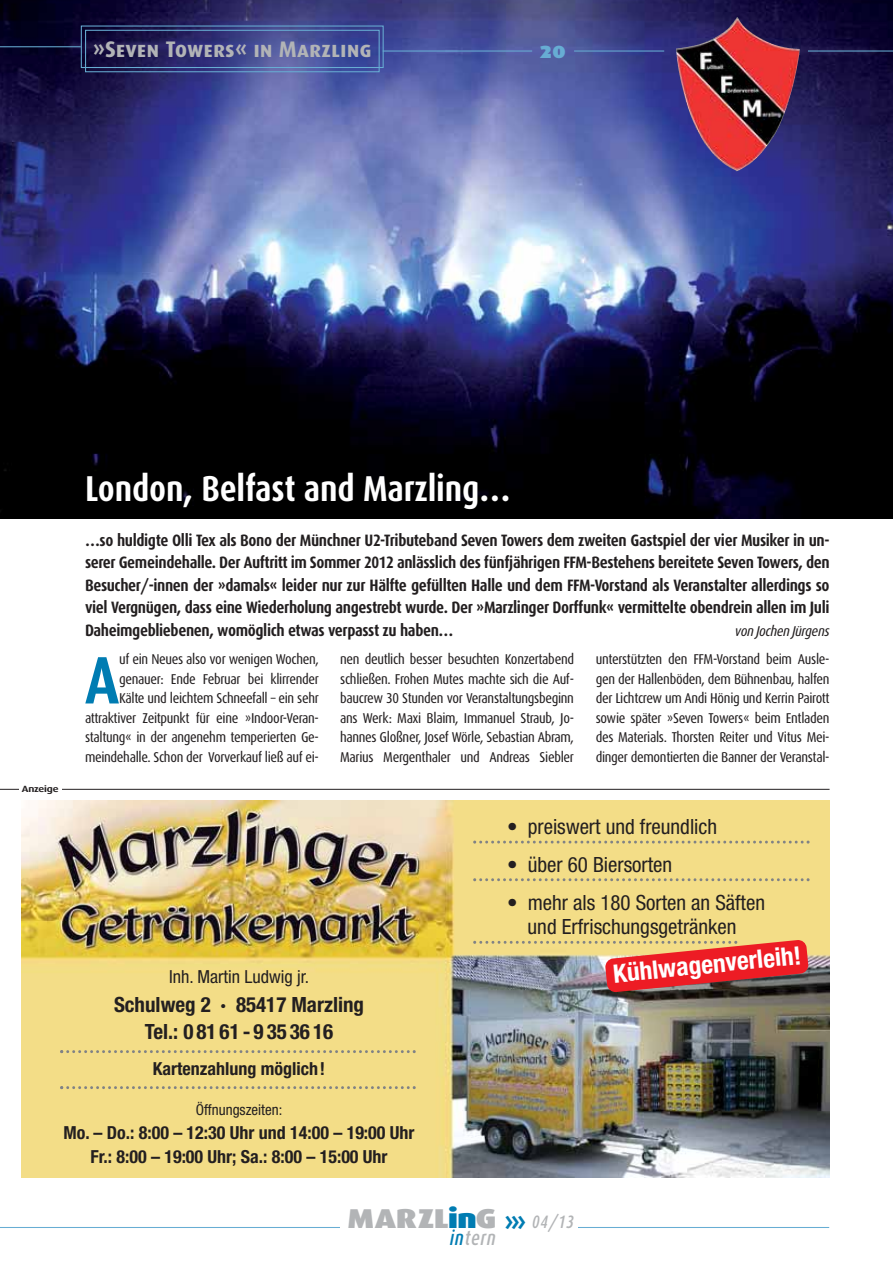
<style>
.page{position:relative;width:893px;height:1263px;background:#fff}
.page>*{position:absolute;margin:0;border:0;box-sizing:border-box;transform-origin:0 0}
.t1{font:700 67.2px "Dax Condensed";color:#007cb2}
.t2{font:700 36px "Dax Condensed";letter-spacing:-.005em;color:#fff}
.t3{font:900 27.3px "Dax Wide";letter-spacing:-.015em;color:#b2b4b6}
.t4{font:700 condensed 25.5px "Helvetica Neue";color:#fff}
.t5{font:22.5px "Dax Bold Caps";color:#b2b4b6}
.t6{font:22.5px "Dax Black Caps";color:#67add3}
.t7{font:condensed 21px/24.9px "Helvetica Neue";color:#231f20;text-align:center}
.t8{font:700 condensed 21px/27px "Helvetica Neue";color:#231f20;text-align:center}
.t9{font:italic 500 20.7px "Dax Condensed";letter-spacing:.045em;color:#b2b4b6;scale:.91 1}
.t10{font:700 condensed 18px/24px "Helvetica Neue";color:#231f20;text-align:center}
.t11{font:condensed 18px "Helvetica Neue";color:#231f20}
.t12{font:700 16.5px/22.5px "Dax Condensed";letter-spacing:-.025em;color:#231f20;text-align:justify}
.t13{font:condensed 15px "Helvetica Neue";color:#231f20}
.t14{font:14.25px/19.5px "Dax Condensed";letter-spacing:-.025em;color:#231f20;text-align:justify}
.t15{font:italic 14.25px "Dax Condensed";letter-spacing:-.025em;color:#231f20}
.t16{font:700 9px "Dax Wide";letter-spacing:-.02em;color:#231f20}
.s1{color:#007cb2}
.s2{font-weight:700;font-size:28.5px;color:#007cb2}
.s3{font-family:"Dax Condensed";font-weight:500;font-style:italic;font-size:18px}
</style>
<div class="page">
<img style="left:0;top:0;width:893px;height:518px">
<div style="left:81px;top:26px;width:303px;height:42px;border:1px solid #67add3"></div>
<hr style="left:0;top:46px;width:81px;height:1px;background:#67add3">
<div style="left:85px;top:30px;width:295px;height:42px;border:1px solid #67add3"></div>
<hr style="left:383px;top:50px;width:149px;height:2px;background:#67add3">
<hr style="left:808px;top:50px;width:85px;height:2px;background:#67add3">
<hr style="left:574px;top:50px;width:90px;height:2px;background:#67add3">
<img style="left:22px;top:801px;width:807px;height:377px">
<hr style="left:0;top:789px;width:830px;height:1px;background:#231f20">
<div style="left:19px;top:785px;width:42px;height:10px;background:#fff"></div>
<svg style="left:473px;top:840px;width:337px;height:3px"></svg>
<svg style="left:473px;top:878px;width:337px;height:3px"></svg>
<svg style="left:60px;top:1086px;width:356px;height:3px"></svg>
<svg style="left:60px;top:1050px;width:356px;height:3px"></svg>
<img style="left:473px;top:939px;width:336px;height:53px">
<hr style="left:0;top:1227px;width:829px;height:1px;background:#67add3">
<div style="left:340px;top:1221px;width:234px;height:18px;background:#fff"></div>
<div style="left:528px;top:1214px;width:50px;height:25px;background:#fff"></div>
<img style="left:737px;top:17px;width:43px;height:29px">
<h3 class="t5" style="left:93px;top:36px;width:281px">»Seven Towers« in Marzling</h3>
<h3 class="t6" style="left:540px;top:37px;width:28px">20</h3>
<h2 class="t2" style="left:85px;top:471px;width:427px">London, Belfast and Marzling…</h2>
<p class="t12" style="left:85px;top:529px;width:746px">…so huldigte Olli Tex als Bono der Münchner U2-Tributeband Seven Towers dem zweiten Gastspiel der vier Musiker in un&shy;serer Gemeindehalle. Der Auftritt im Sommer 2012 anlässlich des fünfjährigen FFM-Bestehens bereitete Seven Towers, den Besucher/-innen der »damals« leider nur zur Hälfte gefüllten Halle und dem FFM-Vorstand als Veranstalter allerdings so viel Vergnügen, dass eine Wiederholung angestrebt wurde. Der »Marzlinger Dorffunk« vermittelte obendrein allen im Juli Daheimgebliebenen, womöglich etwas verpasst zu haben…</p>
<p class="t15" style="left:735px;top:623px;width:96px">von Jochen Jürgens</p>
<p class="t16" style="left:22px;top:783px;width:38px">Anzeige</p>
<p class="t14" style="left:85px;top:650px;width:235px;text-align:right">uf ein Neues also vor wenigen Wochen, genauer: Ende Februar bei klirrender<br>Kälte und leichtem Schneefall – ein sehr attraktiver Zeitpunkt für eine »Indoor-Veran&shy;staltung« in der angenehm temperierten Ge&shy;meindehalle. Schon der Vorverkauf ließ auf ei-</p>
<p class="t14" style="left:340px;top:650px;width:235px">nen deutlich besser besuchten Konzertabend schließen. Frohen Mutes machte sich die Auf&shy;baucrew 30 Stunden vor Veranstaltungsbeginn ans Werk: Maxi Blaim, Immanuel Straub, Jo&shy;hannes Gloßner, Josef Wörle, Sebastian Abram, Marius Mergenthaler und Andreas Siebler</p>
<p class="t14" style="left:596px;top:650px;width:235px">unterstützten den FFM-Vorstand beim Ausle&shy;gen der Hallenböden, dem Bühnenbau, halfen der Lichtcrew um Andi Hönig und Kerrin Pairott sowie später »Seven Towers« beim Entladen des Materials. Thorsten Reiter und Vitus Mei&shy;dinger demontierten die Banner der Veranstal-</p>
<h1 class="t1" style="left:85px;top:646px;width:36px">A</h1>
<p class="t11" style="left:169px;top:970px;width:141px">Inh. Martin Ludwig jr.</p>
<h3 class="t8" style="left:114px;top:993px;width:252px">Schulweg 2 · 85417 Marzling<br>Tel.: 0 81 61 - 9 35 36 16</h3>
<p class="t10" style="left:153px;top:1058px;width:174px">Kartenzahlung möglich!</p>
<h3 class="t7" style="left:507px;top:817px;width:212px">• preiswert und freundlich</h3>
<h3 class="t7" style="left:507px;top:854px;width:167px">• über 60 Biersorten</h3>
<h3 class="t7" style="left:507px;top:892px;width:259px">• mehr als 180 Sorten an Säften und Erfrischungsgetränken</h3>
<h3 class="t4" style="left:612px;top:965px;width:190px;rotate:-6deg">Kühlwagenverleih!</h3>
<p class="t13" style="left:196px;top:1104px;width:88px">Öffnungszeiten:</p>
<p class="t10" style="left:64px;top:1122px;width:352px">Mo. – Do.: 8:00 – 12:30 Uhr und 14:00 – 19:00 Uhr<br>Fr.: 8:00 – 19:00 Uhr; Sa.: 8:00 – 15:00 Uhr</p>
<h3 class="t3" style="left:348px;top:1209px;width:227px">MARZL<span class="s1">in</span>G <span class="s2">›››</span> <span class="s3">04/13</span></h3>
<h3 class="t9" style="left:450px;top:1226px;width:52px"><span class="s1">in</span>tern</h3>
</div>
